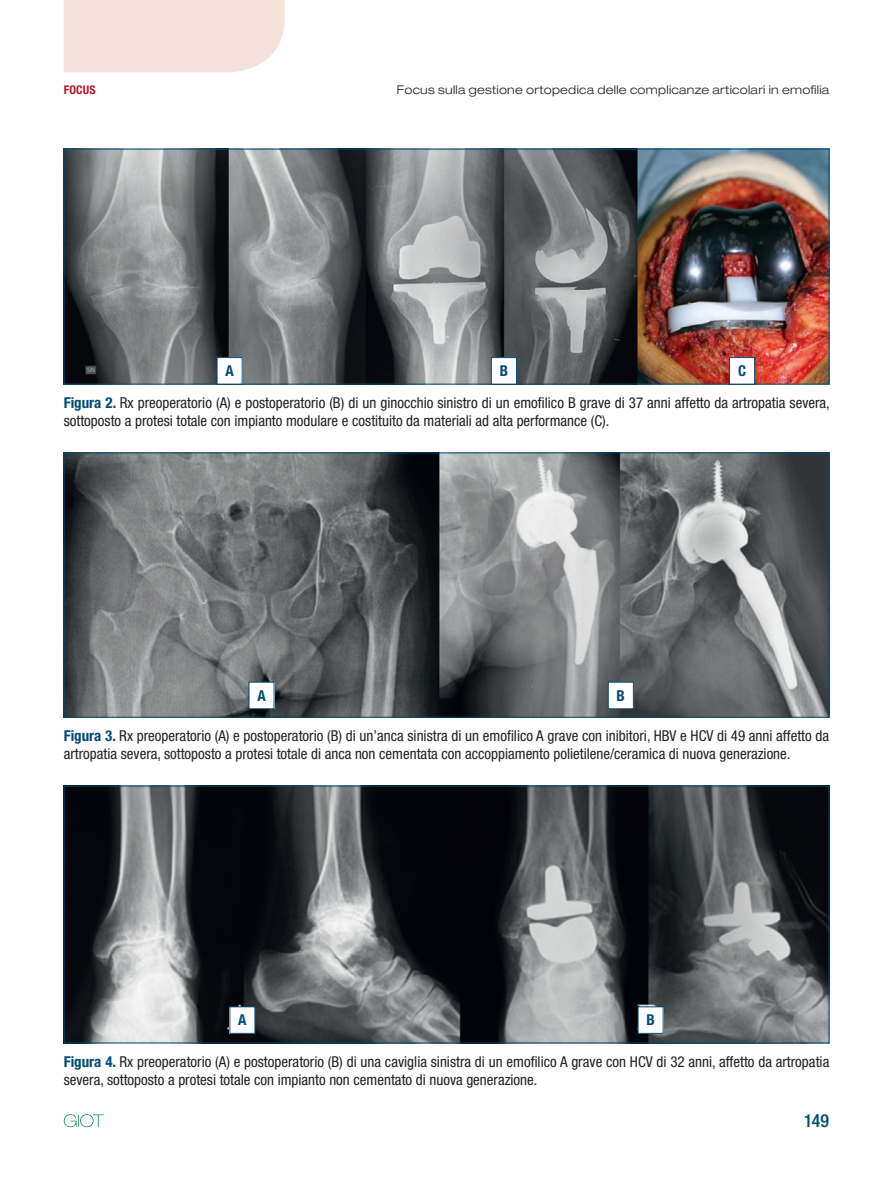
<style>
.page{position:relative;width:893px;height:1191px;background:#fff}
.page>*{position:absolute;margin:0;border:0;box-sizing:border-box;transform-origin:0 0}
.t1{font:500 condensed 18px "Helvetica Neue LT Std";color:#014b75}
.t2{font:condensed 15px/18px "Helvetica Neue LT Std";color:#231f20}
.t3{font:700 condensed 15px "Helvetica Neue LT Std";color:#014b75}
.t4{font:300 expanded 12px "Helvetica Neue LT Std";letter-spacing:.025em;color:#231f20}
.t5{font:700 condensed 12px "Helvetica Neue LT Std";letter-spacing:.01em;color:#b41725}
.s1{font-weight:700;color:#014b75}
</style>
<div class="page">
<div style="left:64px;top:0;width:221px;height:72px;background:#f5e2db"></div>
<svg style="left:64px;top:1114px;width:40px;height:13px"></svg>
<img style="left:66px;top:151px;width:761px;height:231px">
<div style="left:64px;top:149px;width:765px;height:235px;border:1px solid #014b75"></div>
<img style="left:66px;top:455px;width:761px;height:260px">
<div style="left:64px;top:453px;width:765px;height:264px;border:1px solid #014b75"></div>
<img style="left:66px;top:788px;width:761px;height:253px">
<div style="left:64px;top:786px;width:765px;height:257px;border:1px solid #014b75"></div>
<div style="left:217px;top:357px;width:25px;height:27px;background:#fff"></div>
<div style="left:249px;top:682px;width:25px;height:26px;background:#fff"></div>
<div style="left:230px;top:1006px;width:25px;height:27px;background:#fff"></div>
<div style="left:608px;top:682px;width:25px;height:26px;background:#fff"></div>
<div style="left:608px;top:682px;width:26px;height:27px;border:1px solid #014b75"></div>
<div style="left:638px;top:1006px;width:25px;height:27px;background:#fff"></div>
<div style="left:491px;top:357px;width:25px;height:27px;background:#fff"></div>
<div style="left:491px;top:357px;width:26px;height:27px;border:1px solid #014b75"></div>
<div style="left:729px;top:357px;width:26px;height:27px;background:#fff"></div>
<div style="left:729px;top:357px;width:26px;height:27px;border:1px solid #014b75"></div>
<p class="t5" style="left:64px;top:82px;width:33px">FOCUS</p>
<p class="t4" style="left:397px;top:82px;width:434px">Focus sulla gestione ortopedica delle complicanze articolari in emofilia</p>
<p class="t3" style="left:225px;top:362px;width:10px">A</p>
<p class="t3" style="left:500px;top:362px;width:10px">B</p>
<p class="t3" style="left:738px;top:362px;width:10px">C</p>
<p class="t2" style="left:64px;top:393px;width:767px"><span class="s1">Figura 2.</span> Rx preoperatorio (A) e postoperatorio (B) di un ginocchio sinistro di un emofilico B grave di 37 anni affetto da artropatia severa, sottoposto a protesi totale con impianto modulare e costituito da materiali ad alta performance (C).</p>
<p class="t3" style="left:257px;top:686px;width:10px">A</p>
<p class="t3" style="left:617px;top:686px;width:10px">B</p>
<p class="t2" style="left:64px;top:726px;width:767px"><span class="s1">Figura 3.</span> Rx preoperatorio (A) e postoperatorio (B) di un’anca sinistra di un emofilico A grave con inibitori, HBV e HCV di 49 anni affetto da artropatia severa, sottoposto a protesi totale di anca non cementata con accoppiamento polietilene/ceramica di nuova generazione.</p>
<p class="t3" style="left:238px;top:1011px;width:10px">A</p>
<p class="t3" style="left:646px;top:1011px;width:10px">B</p>
<p class="t2" style="left:64px;top:1052px;width:767px"><span class="s1">Figura 4.</span> Rx preoperatorio (A) e postoperatorio (B) di una caviglia sinistra di un emofilico A grave con HCV di 32 anni, affetto da artropatia severa, sottoposto a protesi totale con impianto non cementato di nuova generazione.</p>
<p class="t1" style="left:804px;top:1110px;width:27px">149</p>
</div>
